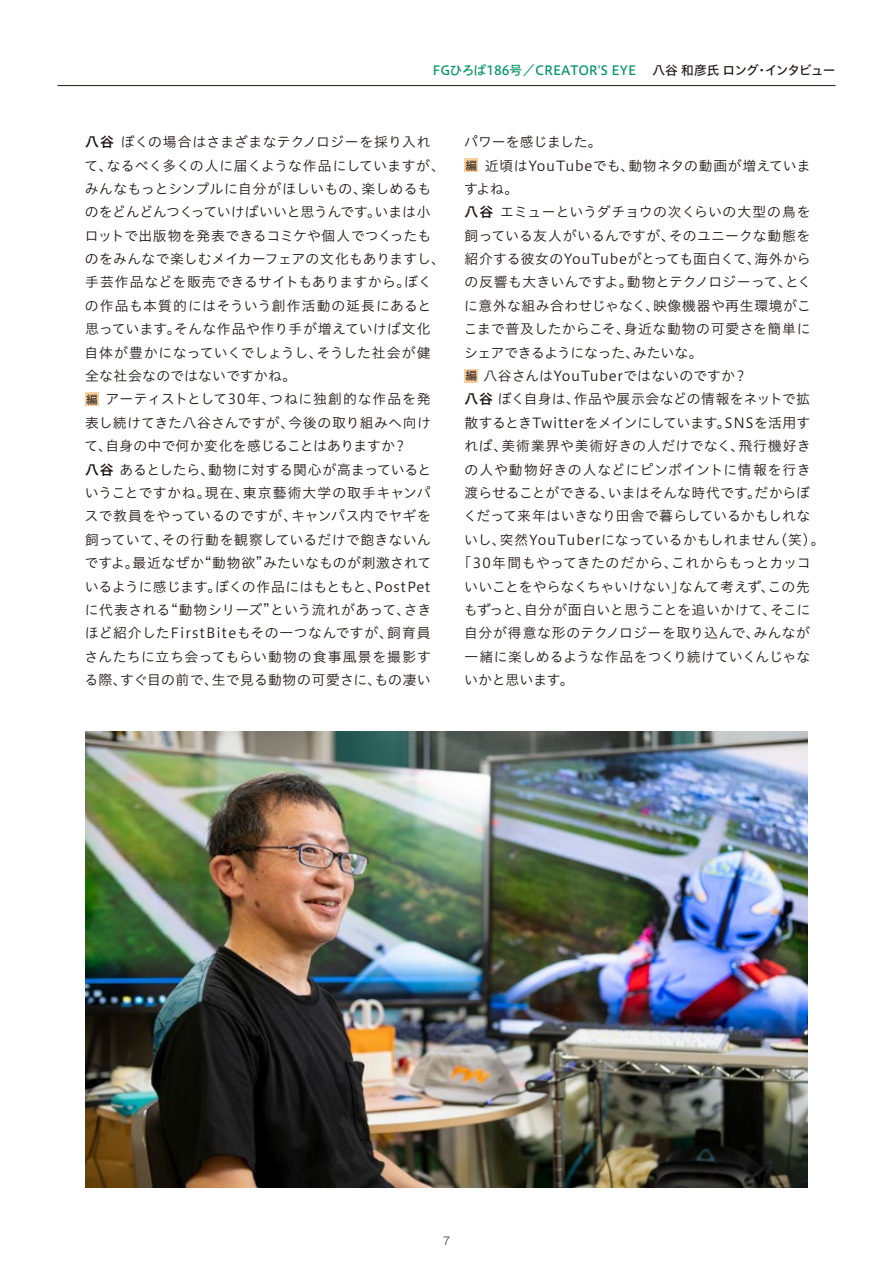
<style>
.page{position:relative;width:893px;height:1263px;background:#fff}
.page>*{position:absolute;margin:0;border:0;box-sizing:border-box;transform-origin:0 0}
.t1{font:13.8px/23.4px "Hiragino UD Sans Std W3";letter-spacing:.02em;color:#221815}
.t2{font:13.8px "Hiragino UD Sans Std W3";color:#221815}
.t3{font:13.8px "Hiragino UD Sans Std W3";letter-spacing:.04em;color:#221815}
.t4{font:13.8px "Hiragino UD Sans Std W3";letter-spacing:.05em;color:#221815}
.t5{font:13.8px "Hiragino UD Sans Std W3";letter-spacing:.045em;color:#221815}
.t6{font:13.8px "Hiragino UD Sans Std W3";letter-spacing:-.015em;color:#221815}
.t7{font:13.8px "Hiragino UD Sans Std W3";letter-spacing:-.01em;color:#221815}
.t8{font:13.8px "Hiragino UD Sans Std W3";letter-spacing:-.005em;color:#221815}
.t9{font:12.75px "Hiragino UD Sans Std W5";letter-spacing:-.015em;color:#009463}
.t10{font:300 10.65px "Gothic MB101 Pro";color:#221815}
.s1{color:#221815}
.s2{font-family:"Hiragino UD Sans Std W6"}
.s3{font-family:"Hiragino UD Sans Std W4";font-size:11.7px}
</style>
<div class="page">
<hr style="left:57px;top:85px;width:779px;height:1px;background:#221815">
<div style="left:85px;top:392px;width:14px;height:14px;background:#face9d"></div>
<div style="left:465px;top:158px;width:13px;height:14px;background:#face9d"></div>
<div style="left:465px;top:369px;width:13px;height:14px;background:#face9d"></div>
<img style="left:85px;top:731px;width:723px;height:457px">
<p class="t9" style="left:433px;top:60px;width:404px">FGひろば186号／CREATOR'S EYE　 <span class="s1">八谷 和彦氏 ロング・インタビュー</span></p>
<p class="t1" style="left:84px;top:129px;width:362px"><span class="s2">八谷</span> ぼくの場合はさまざまなテクノロジーを採り入れて、なるべく多くの人に届くような作品にしていますが、みんなもっとシンプルに自分がほしいもの、楽しめるものをどんどんつくっていけばいいと思うんです。いまは小ロットで出版物を発表できるコミケや個人でつくったものをみんなで楽しむメイカーフェアの文化もありますし、手芸作品などを販売できるサイトもありますから。ぼくの作品も本質的にはそういう創作活動の延長にあると思っています。そんな作品や作り手が増えていけば文化自体が豊かになっていくでしょうし、そうした社会が健全な社会なのではないですかね。<br><span class="s3">編</span> アーティストとして30年、つねに独創的な作品を発表し続けてきた八谷さんですが、今後の取り組みへ向けて、自身の中で何か変化を感じることはありますか？<br><span class="s2">八谷</span> あるとしたら、動物に対する関心が高まっているということですかね。現在、東京藝術大学の取手キャンパスで教員をやっているのですが、キャンパス内でヤギを飼っていて、その行動を観察しているだけで飽きないんですよ。最近なぜか“動物欲”みたいなものが刺激されているように感じます。ぼくの作品にはもともと、PostPetに代表される“動物シリーズ”という流れがあって、さきほど紹介したFirstBiteもその一つなんですが、飼育員さんたちに立ち会ってもらい動物の食事風景を撮影する際、すぐ目の前で、生で見る動物の可愛さに、もの凄い</p>
<p class="t7" style="left:464px;top:131px;width:139px">パワーを感じました。</p>
<p class="t3" style="left:466px;top:155px;width:346px"><span class="s3">編</span> 近頃はYouTubeでも、動物ネタの動画が増えていま</p>
<p class="t1" style="left:464px;top:176px;width:56px">すよね。</p>
<p class="t1" style="left:465px;top:200px;width:347px"><span class="s2">八谷</span> エミューというダチョウの次くらいの大型の鳥を</p>
<p class="t1" style="left:465px;top:223px;width:347px">飼っている友人がいるんですが、そのユニークな動態を</p>
<p class="t1" style="left:465px;top:246px;width:348px">紹介する彼女のYouTubeがとっても面白くて、海外から</p>
<p class="t1" style="left:464px;top:270px;width:349px">の反響も大きいんですよ。動物とテクノロジーって、とく</p>
<p class="t1" style="left:464px;top:293px;width:348px">に意外な組み合わせじゃなく、映像機器や再生環境がこ</p>
<p class="t3" style="left:464px;top:319px;width:348px">こまで普及したからこそ、身近な動物の可愛さを簡単に</p>
<p class="t6" style="left:464px;top:342px;width:240px">シェアできるようになった、みたいな。</p>
<p class="t1" style="left:466px;top:363px;width:283px"><span class="s3">編</span> 八谷さんはYouTuberではないのですか？</p>
<p class="t1" style="left:465px;top:387px;width:347px"><span class="s2">八谷</span> ぼく自身は、作品や展示会などの情報をネットで拡</p>
<p class="t2" style="left:465px;top:412px;width:347px">散するときTwitterをメインにしています。SNSを活用す</p>
<p class="t4" style="left:464px;top:436px;width:348px">れば、美術業界や美術好きの人だけでなく、飛行機好き</p>
<p class="t5" style="left:464px;top:459px;width:348px">の人や動物好きの人などにピンポイントに情報を行き</p>
<p class="t2" style="left:465px;top:482px;width:347px">渡らせることができる、いまはそんな時代です。だからぼ</p>
<p class="t1" style="left:463px;top:504px;width:348px">くだって来年はいきなり田舎で暮らしているかもしれな</p>
<p class="t1" style="left:464px;top:527px;width:362px">いし、突然YouTuberになっているかもしれません（笑）。</p>
<p class="t1" style="left:458px;top:550px;width:354px">「30年間もやってきたのだから、これからもっとカッコ</p>
<p class="t1" style="left:464px;top:574px;width:347px">いいことをやらなくちゃいけない」なんて考えず、この先</p>
<p class="t1" style="left:464px;top:597px;width:348px">もずっと、自分が面白いと思うことを追いかけて、そこに</p>
<p class="t3" style="left:464px;top:623px;width:347px">自分が得意な形のテクノロジーを取り込んで、みんなが</p>
<p class="t2" style="left:465px;top:646px;width:347px">一緒に楽しめるような作品をつくり続けていくんじゃな</p>
<p class="t8" style="left:464px;top:669px;width:111px">いかと思います。</p>
<p class="t10" style="left:443px;top:1232px;width:9px">7</p>
</div>
